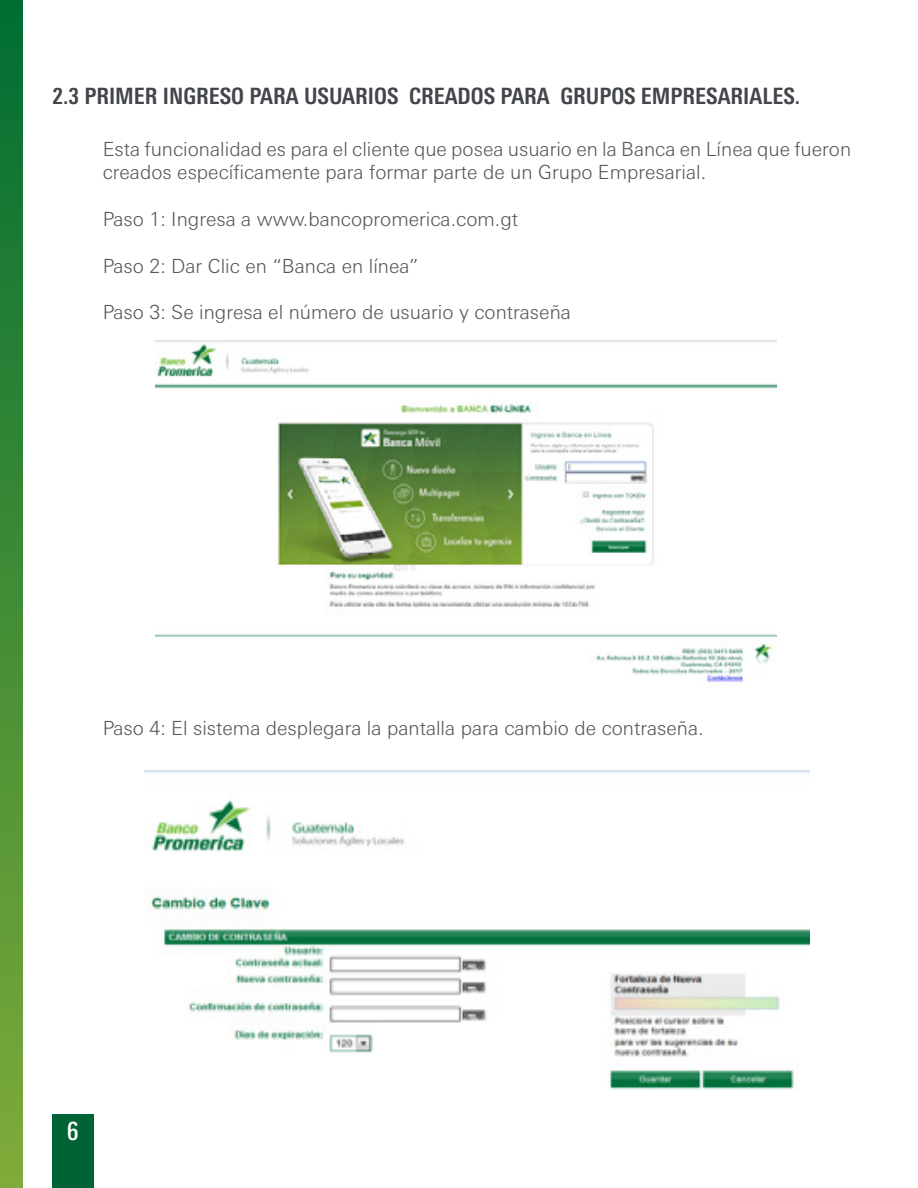
<style>
.page{position:relative;width:918px;height:1188px;background:#fff}
.page>*{position:absolute;margin:0;border:0;box-sizing:border-box;transform-origin:0 0}
.t1{font:500 condensed 25.5px "Linotype Univers";color:#fff}
.t2{font:700 condensed 22.5px "Linotype Univers";color:#42454a}
.t3{font:300 19.5px/23.4px "Linotype Univers Basic";color:#575756}
</style>
<div class="page">
<div style="left:0;top:0;width:23px;height:1188px;background:linear-gradient(to bottom,#006d33,#80ab39)"></div>
<div style="left:52px;top:1114px;width:42px;height:74px;background:#006336"></div>
<img style="left:156px;top:340px;width:621px;height:346px">
<img style="left:144px;top:771px;width:666px;height:319px">
<p class="t2" style="left:52px;top:83px;width:749px">2.3 PRIMER INGRESO PARA USUARIOS CREADOS PARA GRUPOS EMPRESARIALES.</p>
<p class="t3" style="left:103px;top:137px;width:750px">Esta funcionalidad es para el cliente que posea usuario en la Banca en Línea que fueron creados específicamente para formar parte de un Grupo Empresarial.</p>
<p class="t3" style="left:103px;top:207px;width:417px">Paso 1: Ingresa a www.bancopromerica.com.gt</p>
<p class="t3" style="left:103px;top:254px;width:318px">Paso 2: Dar Clic en “Banca en línea”</p>
<p class="t3" style="left:103px;top:301px;width:470px">Paso 3: Se ingresa el número de usuario y contraseña</p>
<p class="t3" style="left:103px;top:716px;width:602px">Paso 4: El sistema desplegara la pantalla para cambio de contraseña.</p>
<h1 class="t1" style="left:67px;top:1116px;width:13px">6</h1>
</div>
